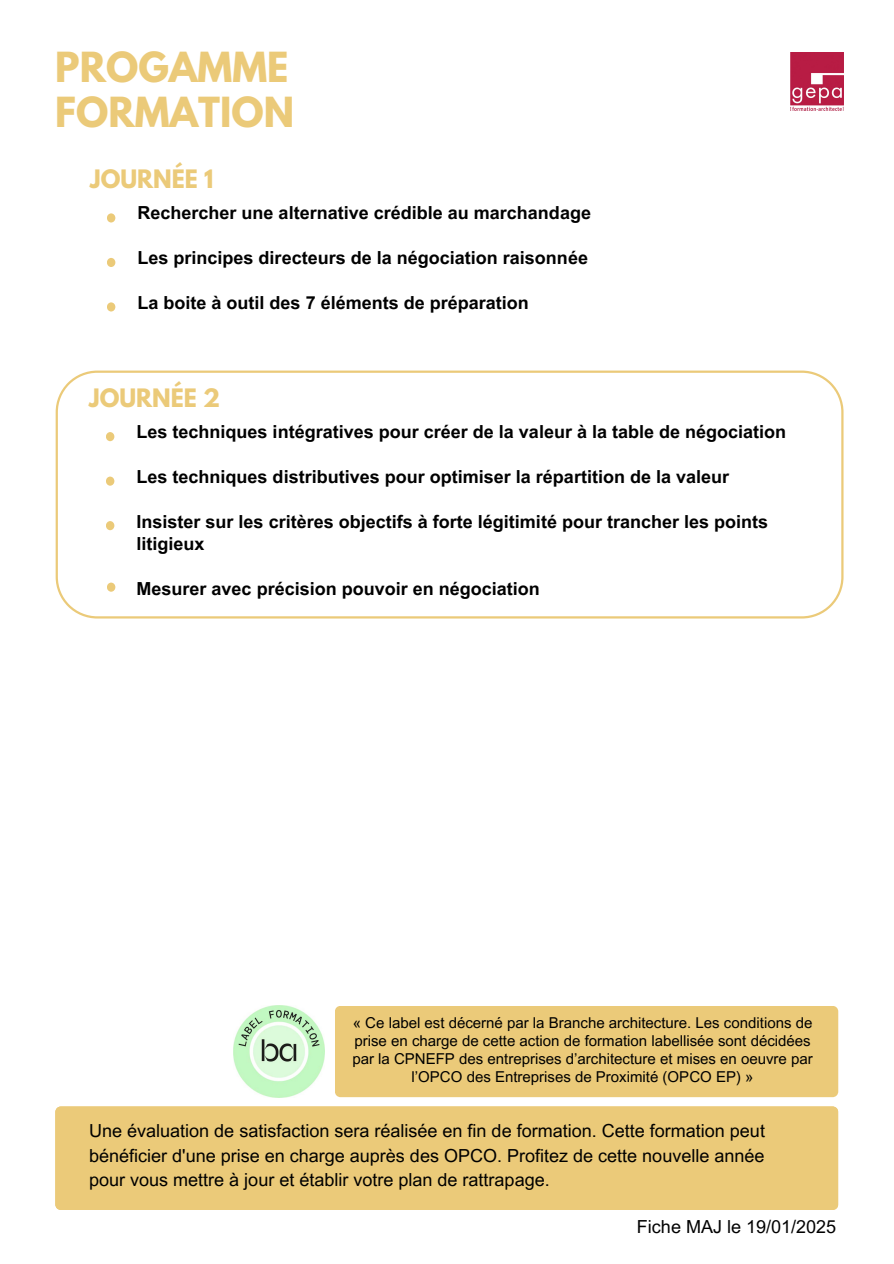
<style>
.page{position:relative;width:894px;height:1264px;background:#fff}
.page>*{position:absolute;margin:0;border:0;box-sizing:border-box;transform-origin:0 0}
.t1{font:700 36.75px/45px "League Spartan";color:#ebca79}
.t2{font:700 22.5px "League Spartan";color:#ebca79}
.t3{font:700 18px/22.5px "Arial MT Pro";color:#000}
.t4{font:18px/24.8px "Arial MT Pro";color:#000;text-align:justify}
.t5{font:15px/18px "Arial MT Pro";color:#000;text-align:center}
</style>
<div class="page">
<div style="left:55px;top:1106px;width:782px;height:103px;background:#ebca79"></div>
<img style="left:790px;top:52px;width:53px;height:59px">
<div style="left:107px;top:213px;width:8px;height:9px;background:#ebca79;border-radius:50%"></div>
<div style="left:107px;top:258px;width:8px;height:9px;background:#ebca79;border-radius:50%"></div>
<div style="left:107px;top:302px;width:8px;height:9px;background:#ebca79;border-radius:50%"></div>
<svg style="left:56px;top:370px;width:787px;height:248px"></svg>
<div style="left:335px;top:1006px;width:503px;height:91px;background:#ebca79"></div>
<img style="left:233px;top:1005px;width:91px;height:91px">
<h2 class="t1" style="left:55px;top:49px;width:240px">PROGAMME<br>FORMATION</h2>
<p class="t2" style="left:90px;top:168px;width:125px">JOURNÉE 1</p>
<h3 class="t3" style="left:137px;top:204px;width:455px">Rechercher une alternative crédible au marchandage</h3>
<h3 class="t3" style="left:137px;top:249px;width:452px">Les principes directeurs de la négociation raisonnée</h3>
<h2 class="t3" style="left:137px;top:294px;width:393px">La boite à outil des 7 éléments de préparation</h2>
<h3 class="t2" style="left:89px;top:387px;width:132px">JOURNÉE 2</h3>
<h3 class="t3" style="left:136px;top:422px;width:651px">Les techniques intégratives pour créer de la valeur à la table de négociation</h3>
<h3 class="t3" style="left:136px;top:467px;width:594px">Les techniques distributives pour optimiser la répartition de la valeur</h3>
<h3 class="t3" style="left:136px;top:512px;width:633px">Insister sur les critères objectifs à forte légitimité pour trancher les points litigieux</h3>
<p class="t3" style="left:136px;top:580px;width:405px">Mesurer avec précision pouvoir en négociation</p>
<p class="t5" style="left:352px;top:1015px;width:461px">« Ce label est décerné par la Branche architecture. Les conditions de prise en charge de cette action de formation labellisée sont décidées par la CPNEFP des entreprises d’architecture et mises en oeuvre par l’OPCO des Entreprises de Proximité (OPCO EP) »</p>
<h1 class="t4" style="left:89px;top:1120px;width:677px">Une évaluation de satisfaction sera réalisée en fin de formation. Cette formation peut bénéficier d'une prise en charge auprès des OPCO. Profitez de cette nouvelle année pour vous mettre à jour et établir votre plan de rattrapage.</h1>
<h3 class="t4" style="left:636px;top:1216px;width:201px">Fiche MAJ le 19/01/2025</h3>
</div>
